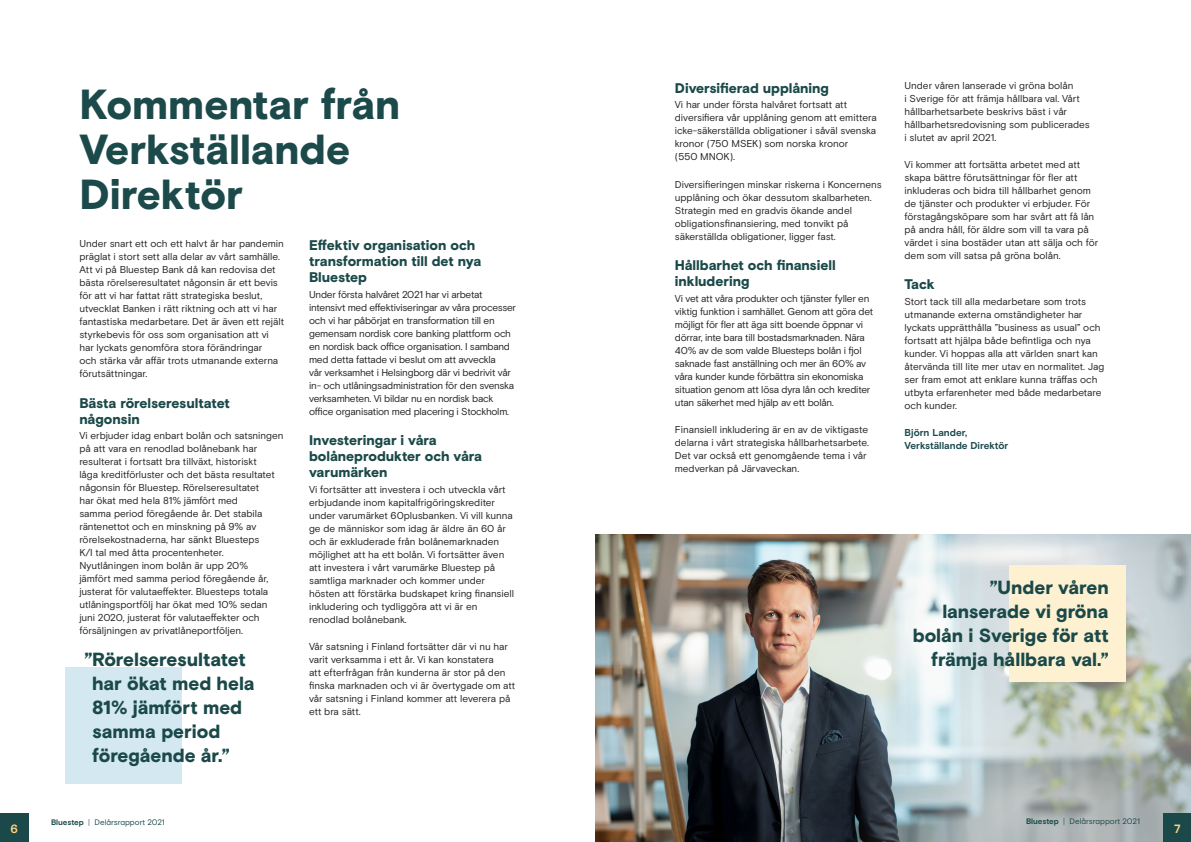
<style>
.page{position:relative;width:1191px;height:842px;background:#fff}
.page>*{position:absolute;margin:0;border:0;box-sizing:border-box;transform-origin:0 0}
.t1{font:900 42px/45px "Basis Grotesque Pro";letter-spacing:-.005em;color:#1c4a4a}
.Brödtext_1_kolumn{font:900 19px/24px "Basis Grotesque Pro";color:#1b4949;text-align:right}
.H4_2_kolumner{font:900 14px/16px "Basis Grotesque Pro";color:#1b4949}
.t2{font:700 12px "Basis Grotesque Pro";color:#ffd383}
.brödtext_2_kolumner{font:10px/13px "Basis Grotesque Pro";letter-spacing:-.01em;color:#231f20}
.brödtext_2_kolumner-2{font:700 10px/13px "Basis Grotesque Pro";color:#1b4949}
.t3{font:8px "Basis Grotesque Pro";letter-spacing:-.005em;color:#1b4949}
.s1{font-weight:700}
.s2{font-weight:300}
</style>
<div class="page">
<div style="left:0;top:814px;width:28px;height:28px;background:#1b4949"></div>
<div style="left:65px;top:667px;width:117px;height:117px;background:#d3e8f0"></div>
<img style="left:595px;top:534px;width:246px;height:308px">
<svg style="left:841px;top:534px;width:350px;height:308px;background:#b4bebd"></svg>
<div style="left:1009px;top:565px;width:116px;height:116px;background:#fdf1d1"></div>
<div style="left:1163px;top:814px;width:28px;height:28px;background:#1b4949"></div>
<p class="t2" style="left:10px;top:822px;width:9px">6</p>
<p class="brödtext_2_kolumner" style="left:904px;top:79px;width:187px">Under våren lanserade vi gröna bolån<br>i Sverige för att främja hållbara val. Vårt hållbarhetsarbete beskrivs bäst i vår hållbarhetsredovisning som publicerades i slutet av april 2021.</p>
<p class="brödtext_2_kolumner" style="left:904px;top:158px;width:195px">Vi kommer att fortsätta arbetet med att skapa bättre förutsättningar för fler att inkluderas och bidra till hållbarhet genom de tjänster och produkter vi erbjuder. För förstagångsköpare som har svårt att få lån på andra håll, för äldre som vill ta vara på värdet i sina bostäder utan att sälja och för dem som vill satsa på gröna bolån.</p>
<p class="H4_2_kolumner" style="left:904px;top:277px;width:32px">Tack</p>
<p class="brödtext_2_kolumner" style="left:904px;top:295px;width:201px">Stort tack till alla medarbetare som trots utmanande externa omständigheter har lyckats upprätthålla ”business as usual” och fortsatt att hjälpa både befintliga och nya kunder. Vi hoppas alla att världen snart kan återvända till lite mer utav en normalitet. Jag ser fram emot att enklare kunna träffas och utbyta erfarenheter med både medarbetare och kunder.</p>
<p class="brödtext_2_kolumner-2" style="left:904px;top:427px;width:105px">Björn Lander,<br>Verkställande Direktör</p>
<p class="H4_2_kolumner" style="left:675px;top:80px;width:156px">Diversifierad upplåning</p>
<p class="brödtext_2_kolumner" style="left:675px;top:99px;width:203px">Vi har under första halvåret fortsatt att diversifiera vår upplåning genom att emittera icke-säkerställda obligationer i såväl svenska kronor (750 MSEK) som norska kronor<br>(550 MNOK).</p>
<p class="brödtext_2_kolumner" style="left:675px;top:178px;width:208px">Diversifieringen minskar riskerna i Koncernens upplåning och ökar dessutom skalbarheten.<br>Strategin med en gradvis ökande andel obligationsfinansiering, med tonvikt på säkerställda obligationer, ligger fast.</p>
<p class="H4_2_kolumner" style="left:675px;top:258px;width:162px">Hållbarhet och finansiell inkludering</p>
<p class="brödtext_2_kolumner" style="left:675px;top:292px;width:200px">Vi vet att våra produkter och tjänster fyller en viktig funktion i samhället. Genom att göra det möjligt för fler att äga sitt boende öppnar vi dörrar, inte bara till bostadsmarknaden. Nära 40% av de som valde Bluesteps bolån i fjol saknade fast anställning och mer än 60% av våra kunder kunde förbättra sin ekonomiska situation genom att lösa dyra lån och krediter utan säkerhet med hjälp av ett bolån.</p>
<p class="brödtext_2_kolumner" style="left:675px;top:423px;width:195px">Finansiell inkludering är en av de viktigaste delarna i vårt strategiska hållbarhetsarbete.<br>Det var också ett genomgående tema i vår medverkan på Järvaveckan.</p>
<h1 class="t1" style="left:79px;top:84px;width:322px">Kommentar från<br>Verkställande<br>Direktör</h1>
<p class="brödtext_2_kolumner" style="left:79px;top:238px;width:206px">Under snart ett och ett halvt år har pandemin präglat i stort sett alla delar av vårt samhälle.<br>Att vi på Bluestep Bank då kan redovisa det bästa rörelseresultatet någonsin är ett bevis för att vi har fattat rätt strategiska beslut, utvecklat Banken i rätt riktning och att vi har fantastiska medarbetare. Det är även ett rejält styrkebevis för oss som organisation att vi har lyckats genomföra stora förändringar<br>och stärka vår affär trots utmanande externa förutsättningar.</p>
<p class="H4_2_kolumner" style="left:79px;top:395px;width:152px">Bästa rörelseresultatet någonsin</p>
<p class="brödtext_2_kolumner" style="left:79px;top:430px;width:206px">Vi erbjuder idag enbart bolån och satsningen på att vara en renodlad bolånebank har resulterat i fortsatt bra tillväxt, historiskt<br>låga kreditförluster och det bästa resultatet någonsin för Bluestep. Rörelseresultatet<br>har ökat med hela 81% jämfört med<br>samma period föregående år. Det stabila räntenettot och en minskning på 9% av rörelsekostnaderna, har sänkt Bluesteps<br>K/I tal med åtta procentenheter.<br>Nyutlåningen inom bolån är upp 20%<br>jämfört med samma period föregående år, justerat för valutaeffekter. Bluesteps totala utlåningsportfölj har ökat med 10% sedan juni 2020, justerat för valutaeffekter och försäljningen av privatlåneportföljen.</p>
<p class="H4_2_kolumner" style="left:309px;top:238px;width:174px">Effektiv organisation och transformation till det nya<br>Bluestep</p>
<p class="brödtext_2_kolumner" style="left:309px;top:288px;width:208px">Under första halvåret 2021 har vi arbetat intensivt med effektiviseringar av våra processer och vi har påbörjat en transformation till en gemensam nordisk core banking plattform och en nordisk back office organisation. I samband med detta fattade vi beslut om att avveckla<br>vår verksamhet i Helsingborg där vi bedrivit vår in- och utlåningsadministration för den svenska verksamheten. Vi bildar nu en nordisk back office organisation med placering i Stockholm.</p>
<p class="H4_2_kolumner" style="left:309px;top:433px;width:175px">Investeringar i våra bolåneprodukter och våra varumärken</p>
<p class="brödtext_2_kolumner" style="left:309px;top:483px;width:206px">Vi fortsätter att investera i och utveckla vårt erbjudande inom kapitalfrigöringskrediter under varumärket 60plusbanken. Vi vill kunna ge de människor som idag är äldre än 60 år och är exkluderade från bolånemarknaden möjlighet att ha ett bolån. Vi fortsätter även att investera i vårt varumärke Bluestep på samtliga marknader och kommer under hösten att förstärka budskapet kring finansiell inkludering och tydliggöra att vi är en renodlad bolånebank.</p>
<p class="brödtext_2_kolumner" style="left:309px;top:641px;width:208px">Vår satsning i Finland fortsätter där vi nu har varit verksamma i ett år. Vi kan konstatera<br>att efterfrågan från kunderna är stor på den finska marknaden och vi är övertygade om att vår satsning i Finland kommer att leverera på ett bra sätt.</p>
<p class="Brödtext_1_kolumn" style="left:912px;top:576px;width:197px">”Under våren lanserade vi gröna bolån i Sverige för att</p>
<p class="Brödtext_1_kolumn" style="left:85px;top:648px;width:163px">”Rörelseresultatet</p>
<p class="Brödtext_1_kolumn" style="left:931px;top:648px;width:179px">främja hållbara val.”</p>
<p class="Brödtext_1_kolumn" style="left:92px;top:672px;width:164px;text-align:left">har ökat med hela<br>81% jämfört med samma period föregående år.”</p>
<p class="t3" style="left:1020px;top:817px;width:121px"><span class="s1">Bluestep</span> <span class="s2">|</span> Årsredovisning 2020</p>
<p class="t3" style="left:51px;top:817px;width:115px"><span class="s1">Bluestep</span> <span class="s2">|</span> Delårsrapport 2021</p>
<p class="t3" style="left:1026px;top:817px;width:115px"><span class="s1">Bluestep</span> <span class="s2">|</span> Delårsrapport 2021</p>
<p class="t2" style="left:1174px;top:822px;width:8px">7</p>
</div>
